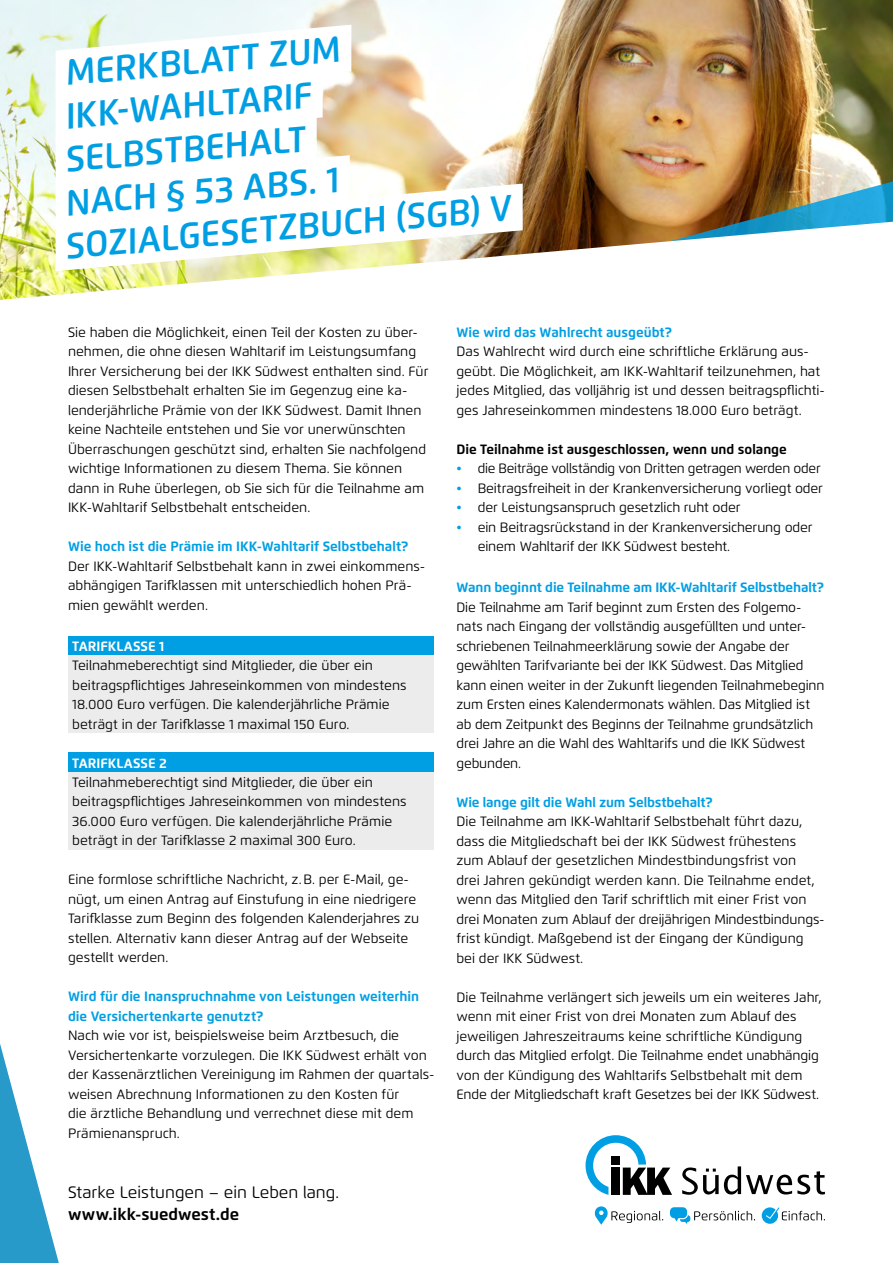
<style>
.page{position:relative;width:893px;height:1263px;background:#fff}
.page>*{position:absolute;margin:0;border:0;box-sizing:border-box;transform-origin:0 0}
.t1{font:600 36.15px "Flexo";color:#009ee3}
.t2{font:16.5px "Flexo";color:#000}
.t3{font:700 16.5px "Flexo";color:#000}
.t4{font:13.5px/19.5px "Flexo";color:#000}
.t5{font:700 13.5px/19.5px "Flexo";letter-spacing:-.005em;color:#009ee3}
.t6{font:13.5px "Flexo";letter-spacing:-.02em;color:#000}
.t7{font:700 13.5px "Flexo";color:#000}
.t8{font:700 13.5px "Flexo";color:#fff}
.s1{color:#009ee3}
</style>
<div class="page">
<img style="left:0;top:0;width:893px;height:222px">
<img style="left:575px;top:161px;width:318px;height:61px">
<svg style="left:0;top:222px;width:889px;height:78px"></svg>
<svg style="left:0;top:752px;width:98px;height:511px"></svg>
<div style="left:68px;top:636px;width:366px;height:19px;background:#009ee3"></div>
<div style="left:68px;top:655px;width:366px;height:78px;background:#ececed"></div>
<div style="left:68px;top:753px;width:366px;height:19px;background:#009ee3"></div>
<div style="left:68px;top:772px;width:366px;height:78px;background:#ececed"></div>
<svg style="left:682px;top:1166px;width:143px;height:29px"></svg>
<svg style="left:585px;top:1135px;width:87px;height:60px"></svg>
<svg style="left:762px;top:1207px;width:63px;height:17px"></svg>
<svg style="left:670px;top:1207px;width:85px;height:17px"></svg>
<svg style="left:594px;top:1206px;width:69px;height:19px"></svg>
<svg style="left:9px;top:0;width:389px;height:125px"></svg>
<svg style="left:9px;top:43px;width:360px;height:85px"></svg>
<svg style="left:9px;top:128px;width:387px;height:28px"></svg>
<svg style="left:9px;top:156px;width:560px;height:143px"></svg>
<h1 class="t1" style="left:63px;top:51px;width:277px;rotate:-5deg">MERKBLATT ZUM</h1>
<h1 class="t1" style="left:63px;top:94px;width:248px;rotate:-5deg">IKK-WAHLTARIF</h1>
<h1 class="t1" style="left:63px;top:137px;width:243px;rotate:-5deg">SELBSTBEHALT</h1>
<h1 class="t1" style="left:63px;top:181px;width:276px;rotate:-5deg">NACH § 53 ABS. 1</h1>
<h1 class="t1" style="left:63px;top:224px;width:449px;rotate:-5deg">SOZIALGESETZBUCH (SGB) V</h1>
<p class="t4" style="left:68px;top:322px;width:362px">Sie haben die Möglichkeit, einen Teil der Kosten zu über&shy;nehmen, die ohne diesen Wahltarif im Leistungsumfang Ihrer Versicherung bei der IKK Südwest enthalten sind. Für diesen Selbstbehalt erhalten Sie im Gegenzug eine ka&shy;lenderjährliche Prämie von der IKK Südwest. Damit Ihnen keine Nachteile entstehen und Sie vor unerwünschten Überraschungen geschützt sind, erhalten Sie nachfolgend wichtige Informationen zu diesem Thema. Sie können dann in Ruhe überlegen, ob Sie sich für die Teilnahme am IKK-Wahltarif Selbstbehalt entscheiden.</p>
<p class="t5" style="left:68px;top:537px;width:342px">Wie hoch ist die Prämie im IKK-Wahltarif Selbstbehalt?</p>
<p class="t4" style="left:68px;top:556px;width:359px">Der IKK-Wahltarif Selbstbehalt kann in zwei einkommens&shy;abhängigen Tarifklassen mit unterschiedlich hohen Prä&shy;mien gewählt werden.</p>
<p class="t8" style="left:72px;top:638px;width:94px">TARIFKLASSE 1</p>
<p class="t4" style="left:72px;top:656px;width:336px">Teilnahmeberechtigt sind Mitglieder, die über ein beitragspflichtiges Jahreseinkommen von mindestens 18.000 Euro verfügen. Die kalenderjährliche Prämie beträgt in der Tarifklasse 1 maximal 150 Euro.</p>
<p class="t8" style="left:72px;top:755px;width:96px">TARIFKLASSE 2</p>
<p class="t4" style="left:72px;top:772px;width:336px">Teilnahmeberechtigt sind Mitglieder, die über ein beitragspflichtiges Jahreseinkommen von mindestens 36.000 Euro verfügen. Die kalenderjährliche Prämie beträgt in der Tarifklasse 2 maximal 300 Euro.</p>
<p class="t4" style="left:68px;top:870px;width:353px">Eine formlose schriftliche Nachricht, z.B. per E-Mail, ge&shy;nügt, um einen Antrag auf Einstufung in eine niedrigere Tarifklasse zum Beginn des folgenden Kalenderjahres zu stellen. Alternativ kann dieser Antrag auf der Webseite gestellt werden.</p>
<p class="t5" style="left:68px;top:987px;width:353px">Wird für die Inanspruchnahme von Leistungen weiterhin die Versichertenkarte genutzt?</p>
<p class="t4" style="left:68px;top:1026px;width:366px">Nach wie vor ist, beispielsweise beim Arztbesuch, die Versichertenkarte vorzulegen. Die IKK Südwest erhält von der Kassenärztlichen Vereinigung im Rahmen der quartals&shy;weisen Abrechnung Informationen zu den Kosten für<br>die ärztliche Behandlung und verrechnet diese mit dem Prämienanspruch.</p>
<p class="t2" style="left:68px;top:1182px;width:273px">Starke Leistungen – ein Leben lang.</p>
<p class="t3" style="left:68px;top:1204px;width:173px">www.ikk-suedwest.de</p>
<p class="t5" style="left:456px;top:322px;width:217px">Wie wird das Wahlrecht ausgeübt?</p>
<p class="t4" style="left:456px;top:342px;width:370px">Das Wahlrecht wird durch eine schriftliche Erklärung aus&shy;geübt. Die Möglichkeit, am IKK-Wahltarif teilzunehmen, hat jedes Mitglied, das volljährig ist und dessen beitragspflichti&shy;ges Jahreseinkommen mindestens 18.000 Euro beträgt.</p>
<p class="t7" style="left:456px;top:441px;width:332px">Die Teilnahme ist ausgeschlossen, wenn und solange</p>
<p class="t6" style="left:456px;top:460px;width:366px"><span class="s1">•</span> die Beiträge vollständig von Dritten getragen werden oder</p>
<p class="t4" style="left:456px;top:478px;width:368px"><span class="s1">•</span> Beitragsfreiheit in der Krankenversicherung vorliegt oder</p>
<p class="t4" style="left:456px;top:498px;width:286px"><span class="s1">•</span> der Leistungsanspruch gesetzlich ruht oder</p>
<p class="t4" style="left:478px;top:517px;width:337px;text-indent:-21px"><span class="s1">•</span> ein Beitragsrückstand in der Krankenversicherung oder einem Wahltarif der IKK Südwest besteht.</p>
<p class="t5" style="left:456px;top:578px;width:369px">Wann beginnt die Teilnahme am IKK-Wahltarif Selbstbehalt?</p>
<p class="t4" style="left:456px;top:597px;width:370px">Die Teilnahme am Tarif beginnt zum Ersten des Folgemo&shy;nats nach Eingang der vollständig ausgefüllten und unter&shy;schriebenen Teilnahmeerklärung sowie der Angabe der gewählten Tarifvariante bei der IKK Südwest. Das Mitglied kann einen weiter in der Zukunft liegenden Teilnahmebeginn zum Ersten eines Kalendermonats wählen. Das Mitglied ist ab dem Zeitpunkt des Beginns der Teilnahme grundsätzlich drei Jahre an die Wahl des Wahltarifs und die IKK Südwest gebunden.</p>
<p class="t5" style="left:456px;top:792px;width:258px">Wie lange gilt die Wahl zum Selbstbehalt?</p>
<p class="t4" style="left:456px;top:812px;width:370px">Die Teilnahme am IKK-Wahltarif Selbstbehalt führt dazu, dass die Mitgliedschaft bei der IKK Südwest frühestens zum Ablauf der gesetzlichen Mindestbindungsfrist von<br>drei Jahren gekündigt werden kann. Die Teilnahme endet, wenn das Mitglied den Tarif schriftlich mit einer Frist von drei Monaten zum Ablauf der dreijährigen Mindestbindungs&shy;frist kündigt. Maßgebend ist der Eingang der Kündigung bei der IKK Südwest.</p>
<p class="t4" style="left:456px;top:987px;width:367px">Die Teilnahme verlängert sich jeweils um ein weiteres Jahr, wenn mit einer Frist von drei Monaten zum Ablauf des jeweiligen Jahreszeitraums keine schriftliche Kündigung durch das Mitglied erfolgt. Die Teilnahme endet unabhängig von der Kündigung des Wahltarifs Selbstbehalt mit dem Ende der Mitgliedschaft kraft Gesetzes bei der IKK Südwest.</p>
</div>
